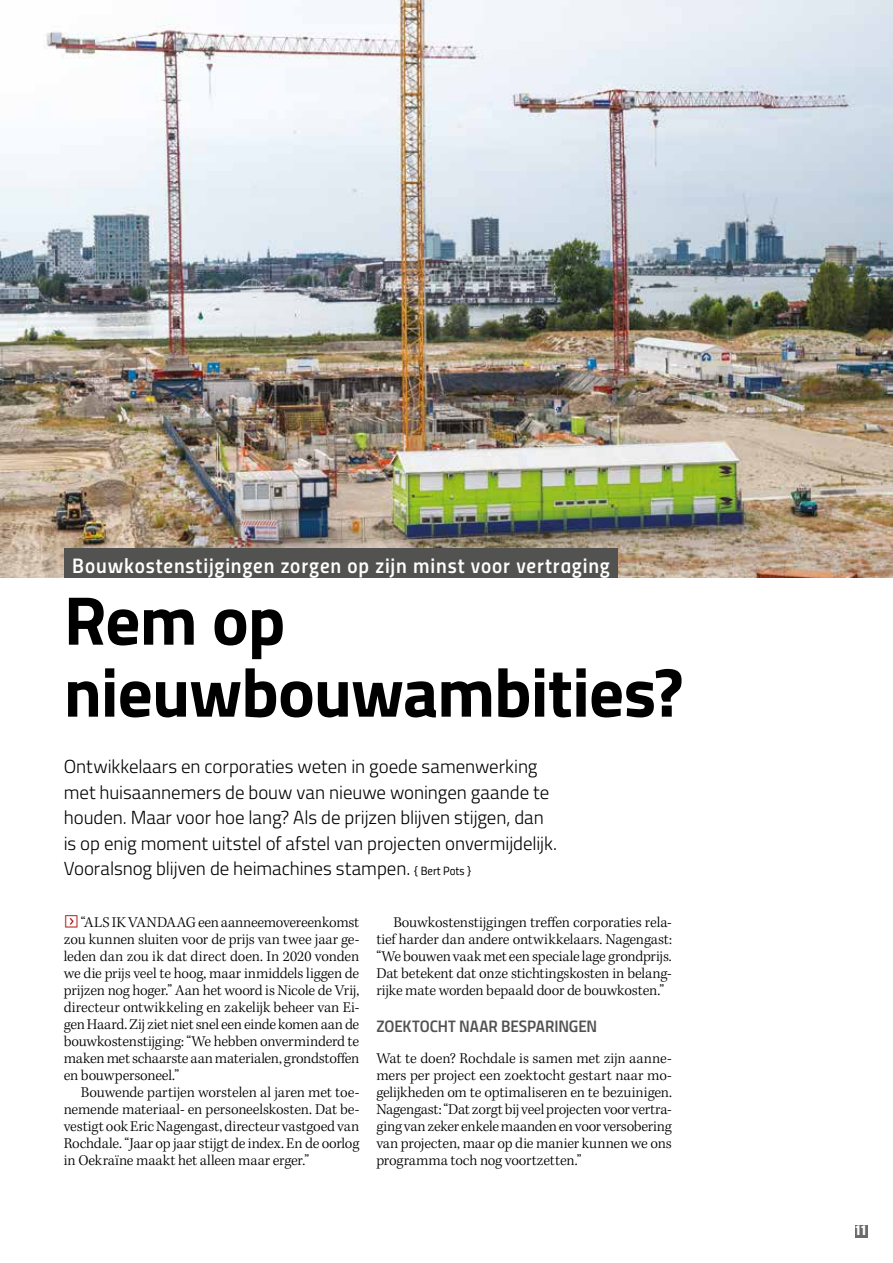
<style>
.page{position:relative;width:893px;height:1263px;background:#fff}
.page>*{position:absolute;margin:0;border:0;box-sizing:border-box;transform-origin:0 0}
.t1{font:700 69px/72px "Titillium";letter-spacing:-.015em;color:#000}
.t2{font:21px "Titillium Semibold Upright";letter-spacing:.04em;color:#fff}
.t3{font:300 18.9px/25.5px "Titillium";letter-spacing:-.005em;color:#000}
.t4{font:16.65px "Titillium Semibold Upright";letter-spacing:-.005em;color:#525251}
.t5{font:300 15.3px/17px "Kepler Std";letter-spacing:-.01em;color:#000;text-align:justify}
.t6{font:extra-condensed 13.5px "Helvetica";color:#fff}
.s1{font-family:"Titillium Regular Upright";font-weight:400;font-size:12px}
.s2{font-family:"Button Bonus Square Positive";font-weight:400;color:#ae0f0a}
</style>
<div class="page">
<div style="left:855px;top:1225px;width:12px;height:12px;background:#6b6b6a"></div>
<img style="left:0;top:0;width:893px;height:577px">
<div style="left:64px;top:548px;width:553px;height:30px;background:#525251"></div>
<h2 class="t2" style="left:72px;top:549px;width:539px">Bouwkostenstijgingen zorgen op zijn minst voor vertraging</h2>
<h1 class="t1" style="left:64px;top:581px;width:621px">Rem op nieuwbouwambities?</h1>
<p class="t3" style="left:64px;top:753px;width:495px">Ontwikkelaars en corporaties weten in goede samenwerking met huisaannemers de bouw van nieuwe woningen gaande te houden. Maar voor hoe lang? Als de prijzen blijven stijgen, dan is op enig moment uitstel of afstel van projecten onvermijdelijk.<br>Vooralsnog blijven de heimachines stampen. <span class="s1">{ Bert Pots }</span></p>
<p class="t5" style="left:64px;top:914px;width:297px"><span class="s2">f</span>“ALS IK VANDAAG een aanneemovereenkomst zou kunnen sluiten voor de prijs van twee jaar ge&shy;leden dan zou ik dat direct doen. In 2020 vonden we die prijs veel te hoog, maar inmiddels liggen de prijzen nog hoger.” Aan het woord is Nicole de Vrij, directeur ontwikkeling en zakelijk beheer van Ei&shy;gen Haard. Zij ziet niet snel een einde komen aan de bouwkostenstijging: “We hebben onverminderd te maken met schaarste aan materialen, grondstoffen en bouwpersoneel.”</p>
<p class="t5" style="left:64px;top:1084px;width:297px;text-indent:17px">Bouwende partijen worstelen al jaren met toe&shy;nemende materiaal- en personeelskosten. Dat be&shy;vestigt ook Eric Nagengast, directeur vastgoed van Rochdale. “Jaar op jaar stijgt de index. En de oorlog in Oekraïne maakt het alleen maar erger.”</p>
<p class="t5" style="left:376px;top:914px;width:297px;text-indent:17px">Bouwkostenstijgingen treffen corporaties rela&shy;tief harder dan andere ontwikkelaars. Nagengast: “We bouwen vaak met een speciale lage grondprijs.<br>Dat betekent dat onze stichtingskosten in belang&shy;rijke mate worden bepaald door de bouwkosten.”</p>
<p class="t4" style="left:376px;top:1013px;width:222px">ZOEKTOCHT NAAR BESPARINGEN</p>
<p class="t5" style="left:376px;top:1050px;width:297px">Wat te doen? Rochdale is samen met zijn aanne&shy;mers per project een zoektocht gestart naar mo&shy;gelijkheden om te optimaliseren en te bezuinigen.<br>Nagengast: “Dat zorgt bij veel projecten voor vertra&shy;ging van zeker enkele maanden en voor versobering van projecten, maar op die manier kunnen we ons programma toch nog voortzetten.”</p>
<p class="t6" style="left:855px;top:1221px;width:14px">11</p>
</div>
